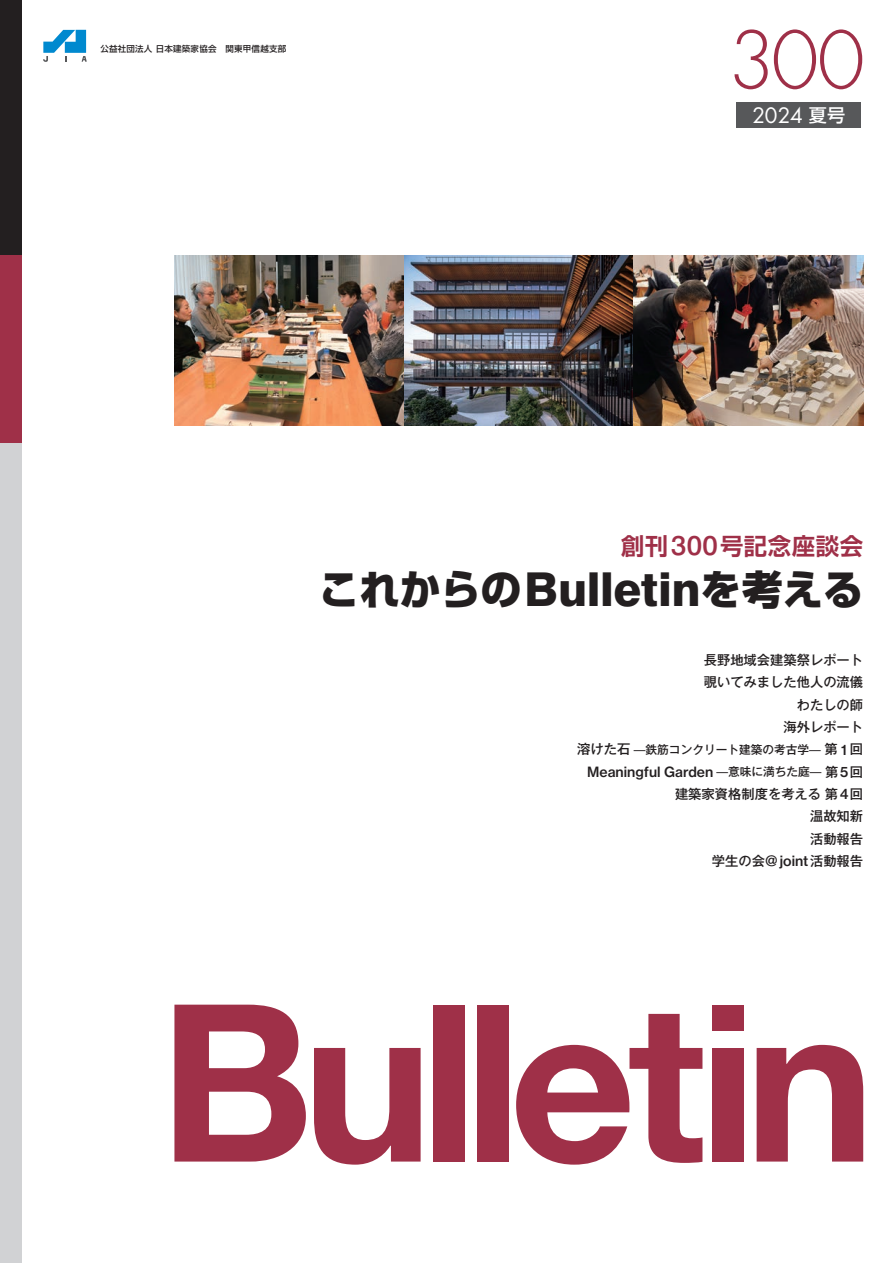
<style>
.page{position:relative;width:893px;height:1263px;background:#fff}
.page>*{position:absolute;margin:0;border:0;box-sizing:border-box;transform-origin:0 0}
.t1{font:300 87.15px "Futura PT";color:#9f3048}
.t2{font:800 40.35px "Shin Go Pr 6 N";color:#231f20}
.t3{font:700 23.4px "Shin Go Pr 6 N De";letter-spacing:.025em;color:#9f3048}
.t4{font:23.4px "Futura PT";color:#fff}
.t5{font:13.95px "N Haas Grotesk TX Pro 65 Md";color:#231f20}
.t6{font:500 13.35px/22.4px "Gothic MB101 Pro";color:#231f20;text-align:right}
.t7{font:500 11.7px "Gothic MB101 Pro";color:#231f20}
.t8{font:500 8.55px "Shin Go Pro";letter-spacing:.025em;color:#231f20}
.s1{font-family:"Shin Go Pro";font-weight:500;font-size:18px}
.s2{font-family:"Swiss 721";font-weight:500;font-size:27.6px}
.s3{font-family:"Swiss 721";font-size:46.8px}
.s4{font-size:13.35px}
.s5{font-family:"N Haas Grotesk TX Pro 65 Md";font-weight:400;font-size:14.1px}
.s6{font-family:"Gothic MB101 Pro";font-weight:500;font-size:11.7px}
.s7{font-family:"Gothic MB101 Pro";font-weight:500;font-size:13.35px}
.s8{font-size:14.1px}
.s9{font-family:"N Haas Grotesk TX Pro 65 Md";font-weight:400;font-size:13.95px}
</style>
<div class="page">
<div style="left:0;top:0;width:22px;height:1263px;background:#d1d2d4"></div>
<div style="left:0;top:0;width:22px;height:255px;background:#231f20"></div>
<div style="left:0;top:255px;width:22px;height:187px;background:#9f3048"></div>
<svg style="left:174px;top:1005px;width:132px;height:156px"></svg>
<svg style="left:314px;top:1048px;width:107px;height:117px"></svg>
<div style="left:433px;top:1005px;width:32px;height:156px;background:#9f3048"></div>
<div style="left:478px;top:1005px;width:31px;height:156px;background:#9f3048"></div>
<svg style="left:516px;top:1014px;width:186px;height:151px"></svg>
<div style="left:713px;top:1048px;width:31px;height:113px;background:#9f3048"></div>
<div style="left:713px;top:1005px;width:31px;height:25px;background:#9f3048"></div>
<svg style="left:757px;top:1045px;width:106px;height:116px"></svg>
<svg style="left:43px;top:30px;width:44px;height:32px"></svg>
<div style="left:736px;top:102px;width:125px;height:25px;background:#57585a"></div>
<img style="left:174px;top:256px;width:689px;height:170px">
<p class="t8" style="left:100px;top:42px;width:187px">公益社団法人 日本建築家協会　関東甲信越支部</p>
<h1 class="t1" style="left:728px;top:10px;width:139px">300</h1>
<h3 class="t4" style="left:752px;top:101px;width:95px">2024 <span class="s1">夏号</span></h3>
<h3 class="t3" style="left:621px;top:526px;width:244px">創刊<span class="s2">300</span>号記念座談会</h3>
<h2 class="t2" style="left:319px;top:558px;width:546px">これからの<span class="s3">Bulletin</span>を考える</h2>
<p class="t6" style="left:704px;top:647px;width:161px">長野地域会建築祭レポート覗いてみました他人の流儀わたしの師<br>海外レポート</p>
<p class="t7" style="left:577px;top:740px;width:287px"><span class="s4">溶けた石</span> —鉄筋コンクリート建築の考古学— <span class="s4">第</span> <span class="s5">1</span> <span class="s4">回</span></p>
<p class="t5" style="left:587px;top:763px;width:277px">Meaningful Garden <span class="s6">—意味に満ちた庭—</span> <span class="s7">第</span><span class="s8">5</span><span class="s7">回</span></p>
<p class="t6" style="left:675px;top:781px;width:190px">建築家資格制度を考える第<span class="s5">4</span>回温故知新<br>活動報告<br>学生の会＠<span class="s9">joint</span>活動報告</p>
</div>
